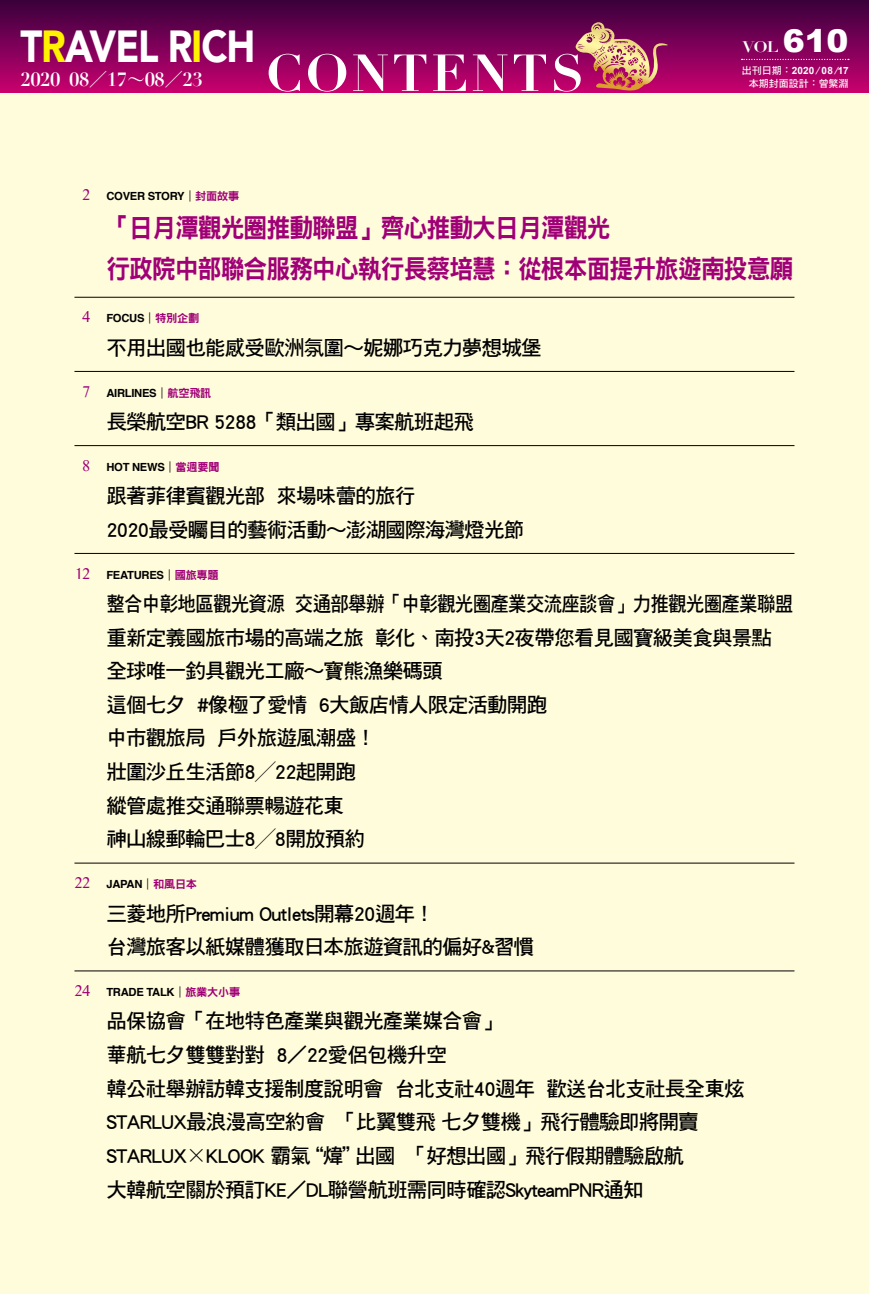
<style>
.page{position:relative;width:869px;height:1294px;background:#fff}
.page>*{position:absolute;margin:0;border:0;box-sizing:border-box;transform-origin:0 0}
.t1{font:700 51px "Didot";letter-spacing:.06em;color:#fff}
.t2{font:900 44.88px "Avenir";letter-spacing:-.03em;color:#fff;scale:.85 1}
.t3{font:26.12px/41.1px "DF Hei Std W9";letter-spacing:-.04em;color:#a00077;scale:.91 1}
.t4{font:20.5px/33.6px "DF Hei Std W7";letter-spacing:-.04em;color:#000}
.t5{font:20.5px/33.6px "DF Hei Std W7";letter-spacing:-.04em;color:#000;scale:.9 1}
.t6{font:700 18.62px "Didot";letter-spacing:-.03em;color:#fff}
.t7{font:16.75px "Telugu MN";color:#a00077;scale:.9 1}
.t8{font:700 15px "Didot";color:#fff;scale:1.1 1}
.t9{font:700 11.25px "Helvetica";letter-spacing:-.025em;color:#000}
.t10{font:10px/13.8px "DF Hei Std W7";color:#fff;text-align:right}
.s1{color:#fff100}
.s2{font-family:"DF Ming Std W3";font-weight:400}
.s3{font-family:"Arial";font-weight:900;font-size:31.38px}
.s4{font-family:"Arial";font-weight:700}
.s5{font-family:"Telugu MN";font-weight:400;font-size:16.75px;color:#a00077}
.s6{font-family:"DF Hei Std W5";font-weight:400}
.s7{font-family:"DF Hei Std W9";font-weight:400;color:#a00077}
.s8{font-family:"DF Hei Std W3"}
</style>
<div class="page">
<div style="left:0;top:0;width:868px;height:97px;background:linear-gradient(to bottom,#38003d,#cf0072)"></div>
<div style="left:0;top:94px;width:868px;height:1199px;background:#fffcdb"></div>
<img style="left:574px;top:22px;width:93px;height:69px">
<hr style="left:74px;top:297px;width:720px;height:1px;background:#000">
<hr style="left:74px;top:371px;width:720px;height:1px;background:#000">
<hr style="left:74px;top:445px;width:720px;height:1px;background:#000">
<hr style="left:74px;top:553px;width:720px;height:1px;background:#000">
<hr style="left:74px;top:862px;width:720px;height:1px;background:#000">
<hr style="left:74px;top:970px;width:720px;height:1px;background:#000">
<svg style="left:741px;top:59px;width:107px;height:1px"></svg>
<p class="t2" style="left:21px;top:8px;width:277px">T<span class="s1">R</span>AVEL R<span class="s1">I</span>CH</p>
<p class="t6" style="left:21px;top:67px;width:184px">2020 08<span class="s2">／</span>17<span class="s2">～</span>08<span class="s2">／</span>23</p>
<p class="t1" style="left:266px;top:41px;width:319px">CONTENTS</p>
<p class="t8" style="left:742px;top:38px;width:98px">VOL <span class="s3">610</span></p>
<p class="t10" style="left:741px;top:63px;width:108px">出刊日期：<span class="s4">2020 ⁄ 08 ⁄17</span>本期封面設計：曾繁淵</p>
<p class="t9" style="left:82px;top:187px;width:159px"><span class="s5">2</span> COVER STORY<span class="s6">｜</span><span class="s7">封面故事</span></p>
<p class="t3" style="left:106px;top:206px;width:756px">「日月潭觀光圈推動聯盟」齊心推動大日月潭觀光<br>行政院中部聯合服務中心執行長蔡培慧：從根本面提升旅遊南投意願</p>
<p class="t7" style="left:82px;top:307px;width:11px">4</p>
<p class="t9" style="left:106px;top:309px;width:94px">FOCUS<span class="s6">｜</span><span class="s7">特別企劃</span></p>
<p class="t4" style="left:106px;top:330px;width:436px">不用出國也能感受歐洲氛圍～妮娜巧克力夢想城堡</p>
<p class="t7" style="left:82px;top:381px;width:11px">7</p>
<p class="t9" style="left:106px;top:383px;width:106px">AIRLINES<span class="s6">｜</span><span class="s7">航空飛訊</span></p>
<p class="t4" style="left:106px;top:404px;width:369px">長榮航空BR 5288「類出國」專案航班起飛</p>
<p class="t7" style="left:82px;top:455px;width:11px">8</p>
<p class="t9" style="left:106px;top:458px;width:115px">HOT NEWS<span class="s6">｜</span><span class="s7">當週要聞</span></p>
<p class="t4" style="left:106px;top:478px;width:419px">跟著菲律賓觀光部 來場味蕾的旅行<br>2020最受矚目的藝術活動～澎湖國際海灣燈光節</p>
<p class="t9" style="left:74px;top:565px;width:146px"><span class="s5">12</span> FEATURES<span class="s6">｜</span><span class="s7">國旅專題</span></p>
<p class="t5" style="left:106px;top:586px;width:764px">整合中彰地區觀光資源 交通部舉辦「中彰觀光圈產業交流座談會」力推觀光圈產業聯盟重新定義國旅市場的高端之旅 彰化、南投3天2夜帶您看見國寶級美食與景點全球唯一釣具觀光工廠～寶熊漁樂碼頭<br>這個七夕 #像極了愛情 6大飯店情人限定活動開跑<br>中市觀旅局 戶外旅遊風潮盛！<br>壯圍沙丘生活節8╱22起開跑<br>縱管處推交通聯票暢遊花東<br>神山線郵輪巴士8╱8開放預約</p>
<p class="t7" style="left:74px;top:872px;width:19px">22</p>
<p class="t9" style="left:106px;top:875px;width:92px">JAPAN<span class="s6">｜</span><span class="s7">和風日本</span></p>
<p class="t4" style="left:106px;top:896px;width:429px">三菱地所Premium Outlets開幕20週年！<br>台灣旅客以紙媒體獲取日本旅遊資訊的偏好&amp;習慣</p>
<p class="t7" style="left:74px;top:980px;width:19px">24</p>
<p class="t9" style="left:106px;top:983px;width:135px">TRADE TALK<span class="s6">｜</span><span class="s7">旅業大小事</span></p>
<p class="t4" style="left:106px;top:1003px;width:639px">品保協會「在地特色產業與觀光產業媒合會」<br>華航七夕雙雙對對 8／22愛侶包機升空<br>韓公社舉辦訪韓支援制度說明會 台北支社40週年 歡送台北支社長全東炫STARLUX最浪漫高空約會 「比翼雙飛 七夕雙機」飛行體驗即將開賣STARLUX<span class="s8">×</span>KLOOK 霸氣“煒”出國 「好想出國」飛行假期體驗啟航<br>大韓航空關於預訂KE／DL聯營航班需同時確認SkyteamPNR通知</p>
</div>
